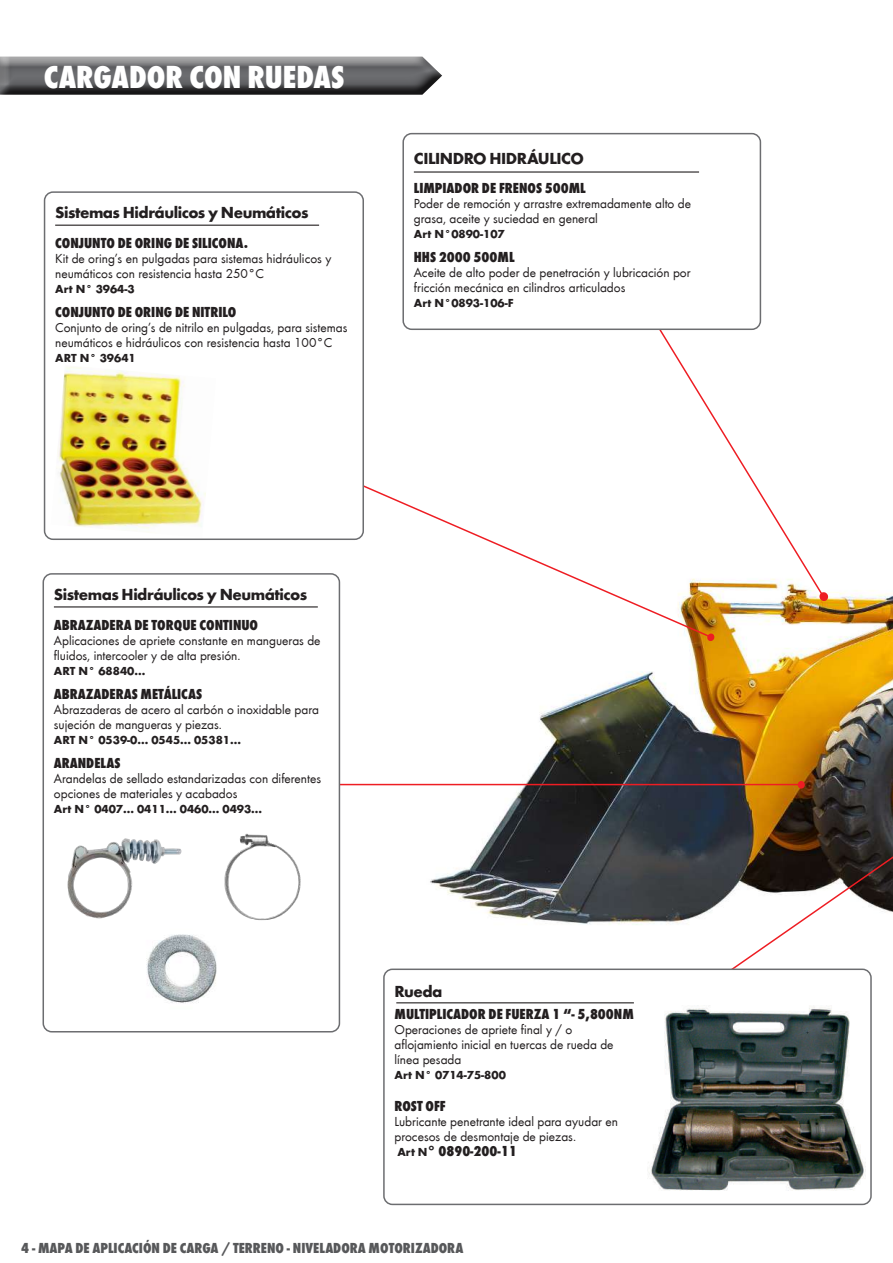
<style>
.page{position:relative;width:893px;height:1263px;background:#fff}
.page>*{position:absolute;margin:0;border:0;box-sizing:border-box;transform-origin:0 0}
.t1{font:800 condensed 33px "Wuerth";color:#fff}
.t2{font:700 16.5px "Wuerth";letter-spacing:-.03em;color:#231f20}
.t3{font:800 condensed 15px "Wuerth";color:#231f20}
.t4{font:800 condensed 15px "Wuerth";color:#57585a}
.t5{font:13.5px/15px "Wuerth";color:#231f20}
.t6{font:700 12px "Wuerth";color:#231f20}
.s1{font-weight:700;font-stretch:normal;font-size:12px}
</style>
<div class="page">
<div style="left:0;top:50px;width:445px;height:42px;background:#fff;opacity:.75"></div>
<div style="left:0;top:68px;width:445px;height:28px;background:#231f20;opacity:.75"></div>
<img style="left:424px;top:590px;width:469px;height:335px">
<svg style="left:358px;top:485px;width:356px;height:154px"></svg>
<svg style="left:707px;top:633px;width:8px;height:9px"></svg>
<svg style="left:819px;top:591px;width:10px;height:11px"></svg>
<svg style="left:632px;top:286px;width:193px;height:313px"></svg>
<svg style="left:614px;top:826px;width:279px;height:142px"></svg>
<div style="left:403px;top:134px;width:357px;height:195px;background:#fff;border-radius:9px"></div>
<div style="left:402px;top:133px;width:359px;height:197px;border:2px solid #6c6d70;border-radius:9px"></div>
<hr style="left:414px;top:171px;width:285px;height:2px;background:#231f20">
<div style="left:45px;top:192px;width:318px;height:347px;background:#fff;border-radius:9px"></div>
<div style="left:44px;top:191px;width:320px;height:349px;border:2px solid #6c6d70;border-radius:9px"></div>
<hr style="left:55px;top:225px;width:264px;height:1px;background:#231f20">
<div style="left:383px;top:968px;width:489px;height:237px;border:2px solid #6c6d70;border-radius:9px"></div>
<hr style="left:396px;top:1002px;width:238px;height:1px;background:#231f20">
<img style="left:51px;top:367px;width:165px;height:171px">
<img style="left:648px;top:1006px;width:217px;height:185px">
<hr style="left:326px;top:784px;width:476px;height:1px;background:#ee1d23">
<div style="left:798px;top:781px;width:7px;height:8px;background:#ee1d23;border-radius:50%"></div>
<div style="left:43px;top:573px;width:297px;height:459px;border:2px solid #6c6d70;border-radius:9px"></div>
<hr style="left:54px;top:606px;width:264px;height:1px;background:#231f20">
<img style="left:67px;top:838px;width:115px;height:81px">
<img style="left:224px;top:833px;width:77px;height:88px">
<img style="left:123px;top:917px;width:112px;height:86px">
<h1 class="t1" style="left:44px;top:53px;width:302px">CARGADOR CON RUEDAS</h1>
<p class="t2" style="left:55px;top:201px;width:255px">Sistemas Hidráulicos y Neumáticos</p>
<p class="t3" style="left:55px;top:233px;width:194px">CONJUNTO DE ORING DE SILICONA.</p>
<p class="t5" style="left:55px;top:251px;width:278px">Kit de oring’s en pulgadas para sistemas hidráulicos y neumáticos con resistencia hasta 250°C</p>
<p class="t6" style="left:55px;top:280px;width:81px">Art N° 3964-3</p>
<p class="t3" style="left:55px;top:302px;width:183px">CONJUNTO DE ORING DE NITRILO</p>
<p class="t5" style="left:55px;top:320px;width:294px">Conjunto de oring’s de nitrilo en pulgadas, para sistemas neumáticos e hidráulicos con resistencia hasta 100°C</p>
<p class="t6" style="left:55px;top:349px;width:82px">ART N° 39641</p>
<p class="t2" style="left:414px;top:147px;width:172px">CILINDRO HIDRÁULICO</p>
<p class="t3" style="left:414px;top:177px;width:173px">LIMPIADOR DE FRENOS 500ML</p>
<p class="t5" style="left:414px;top:195px;width:279px">Poder de remoción y arrastre extremadamente alto de grasa, aceite y suciedad en general</p>
<p class="t6" style="left:414px;top:225px;width:92px">Art N°0890-107</p>
<p class="t3" style="left:414px;top:246px;width:102px">HHS 2000 500ML</p>
<p class="t5" style="left:414px;top:264px;width:278px">Aceite de alto poder de penetración y lubricación por fricción mecá nica en cilindros articulados</p>
<p class="t6" style="left:414px;top:294px;width:101px">Art N°0893-106-F</p>
<p class="t2" style="left:54px;top:582px;width:255px">Sistemas Hidráulicos y Neumáticos</p>
<p class="t3" style="left:54px;top:614px;width:206px">ABRAZADERA DE TORQUE CONTINUO</p>
<p class="t5" style="left:54px;top:632px;width:268px">Aplicaciones de apriete constante en mangueras de fluidos, intercooler y de alta presión.</p>
<p class="t6" style="left:54px;top:662px;width:93px">ART N° 68840...</p>
<p class="t3" style="left:54px;top:683px;width:150px">ABRAZADERAS METÁLICAS</p>
<p class="t5" style="left:54px;top:701px;width:267px">Abrazaderas de acero al carbón o inoxidable para sujeción de mangueras y piezas.</p>
<p class="t6" style="left:54px;top:731px;width:189px">ART N° 0539-0... 0545... 05381...</p>
<p class="t3" style="left:54px;top:752px;width:68px">ARANDELAS</p>
<p class="t5" style="left:54px;top:770px;width:269px">Arandelas de sellado estandarizadas con diferentes opciones de materiales y acabados</p>
<p class="t6" style="left:54px;top:800px;width:210px">Art N° 0407... 0411... 0460... 0493...</p>
<p class="t2" style="left:395px;top:979px;width:49px">Rueda</p>
<p class="t3" style="left:395px;top:1003px;width:241px">MULTIPLICADOR DE FUERZA 1 “- 5,800NM</p>
<p class="t5" style="left:395px;top:1021px;width:221px">Operaciones de apriete final y / o aflojamiento inicial en tuercas de rueda de línea pesada</p>
<p class="t6" style="left:395px;top:1066px;width:113px">Art N° 0714-75-800</p>
<p class="t3" style="left:395px;top:1095px;width:53px">ROST OFF</p>
<p class="t5" style="left:395px;top:1113px;width:225px">Lubricante penetrante ideal para ayudar en procesos de desmontaje de piezas.</p>
<p class="t3" style="left:397px;top:1140px;width:121px"><span class="s1">Art N</span>° 0890-200-11</p>
<p class="t4" style="left:21px;top:1237px;width:444px">4 - MAPA DE APLICACIÓN DE CARGA / TERRENO - NIVELADORA MOTORIZADORA</p>
</div>
